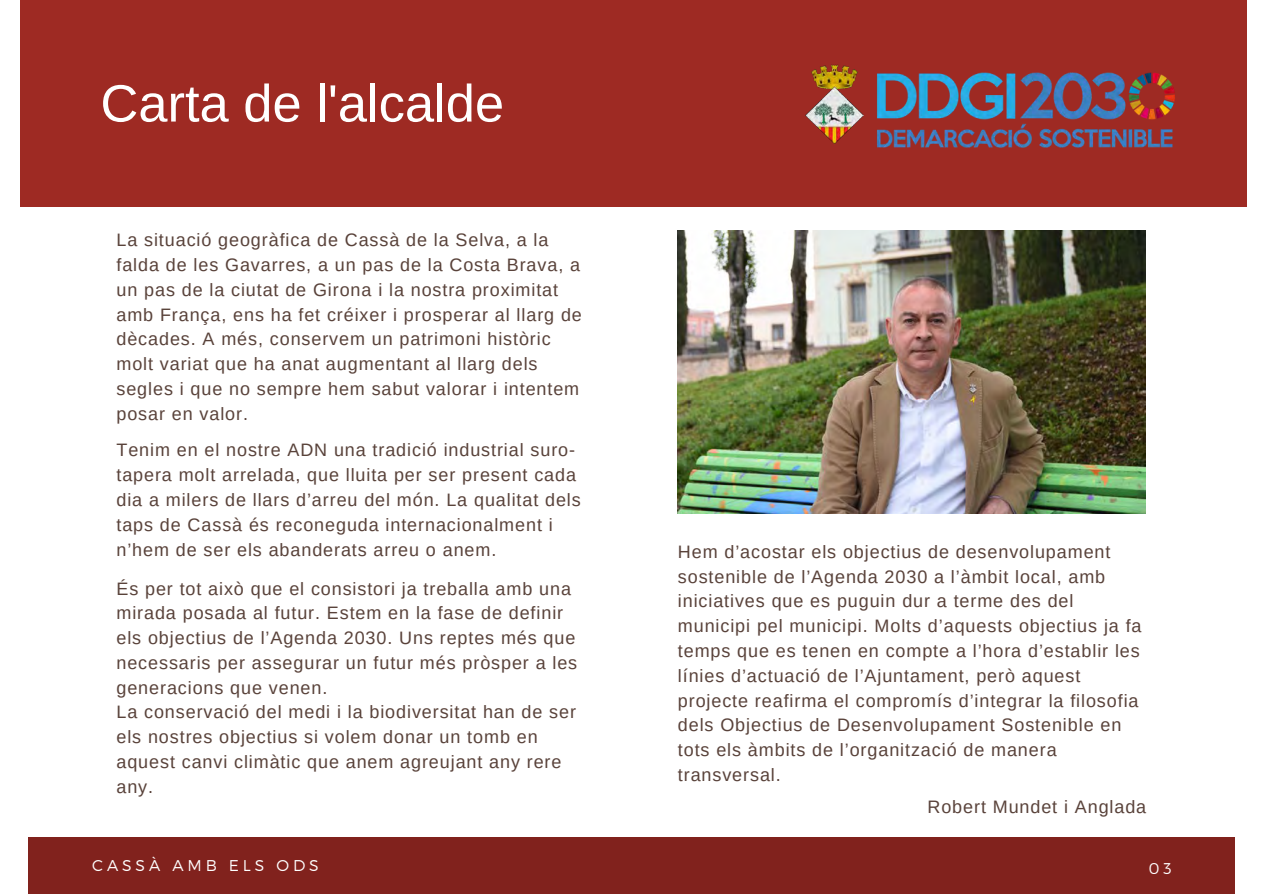
<style>
.page{position:relative;width:1263px;height:894px;background:#fff}
.page>*{position:absolute;margin:0;border:0;box-sizing:border-box;transform-origin:0 0}
.t1{font:52.5px "Arimo";color:#fff}
.t2{font:18px/24.8px "Arimo";letter-spacing:.05em;color:#59423a}
.t3{font:300 15.6px "Montserrat";letter-spacing:.25em;color:#fff}
</style>
<div class="page">
<div style="left:21px;top:0;width:1226px;height:207px;background:#9e2a23"></div>
<div style="left:28px;top:837px;width:1207px;height:56px;background:#81221d"></div>
<img style="left:863px;top:72px;width:312px;height:76px">
<img style="left:806px;top:64px;width:57px;height:79px">
<img style="left:678px;top:230px;width:468px;height:283px">
<p class="t1" style="left:100px;top:74px;width:405px">Carta de l'alcalde</p>
<h2 class="t2" style="left:116px;top:227px;width:467px">La situació geogràfica de Cassà de la Selva, a la falda de les Gavarres, a un pas de la Costa Brava, a un pas de la ciutat de Girona i la nostra proximitat amb França, ens ha fet créixer i prosperar al llarg de dècades. A més, conservem un patrimoni històric molt variat que ha anat augmentant al llarg dels segles i que no sempre hem sabut valorar i intentem posar en valor.</h2>
<h2 class="t2" style="left:116px;top:437px;width:466px">Tenim en el nostre ADN una tradició industrial suro&shy;tapera molt arrelada, que lluita per ser present cada dia a milers de llars d’arreu del món. La qualitat dels taps de Cassà és reconeguda internacionalment i n’hem de ser els abanderats arreu o anem.</h2>
<p class="t2" style="left:116px;top:575px;width:462px">És per tot això que el consistori ja treballa amb una mirada posada al futur. Estem en la fase de definir els objectius de l’Agenda 2030. Uns reptes més que necessaris per assegurar un futur més pròsper a les generacions que venen.<br>La conservació del medi i la biodiversitat han de ser els nostres objectius si volem donar un tomb en aquest canvi climàtic que anem agreujant any rere any.</p>
<p class="t2" style="left:678px;top:539px;width:465px">Hem d’acostar els objectius de desenvolupament sostenible de l’Agenda 2030 a l’àmbit local, amb iniciatives que es puguin dur a terme des del municipi pel municipi. Molts d’aquests objectius ja fa temps que es tenen en compte a l’hora d’establir les línies d’actuació de l’Ajuntament, però aquest projecte reafirma el compromís d’integrar la filosofia dels Objectius de Desenvolupament Sostenible en tots els àmbits de l’organització de manera transversal.</p>
<p class="t2" style="left:927px;top:794px;width:220px">Robert Mundet i Anglada</p>
<h2 class="t3" style="left:92px;top:855px;width:228px">CASSÀ AMB ELS ODS</h2>
<h2 class="t3" style="left:1149px;top:858px;width:24px">03</h2>
</div>
